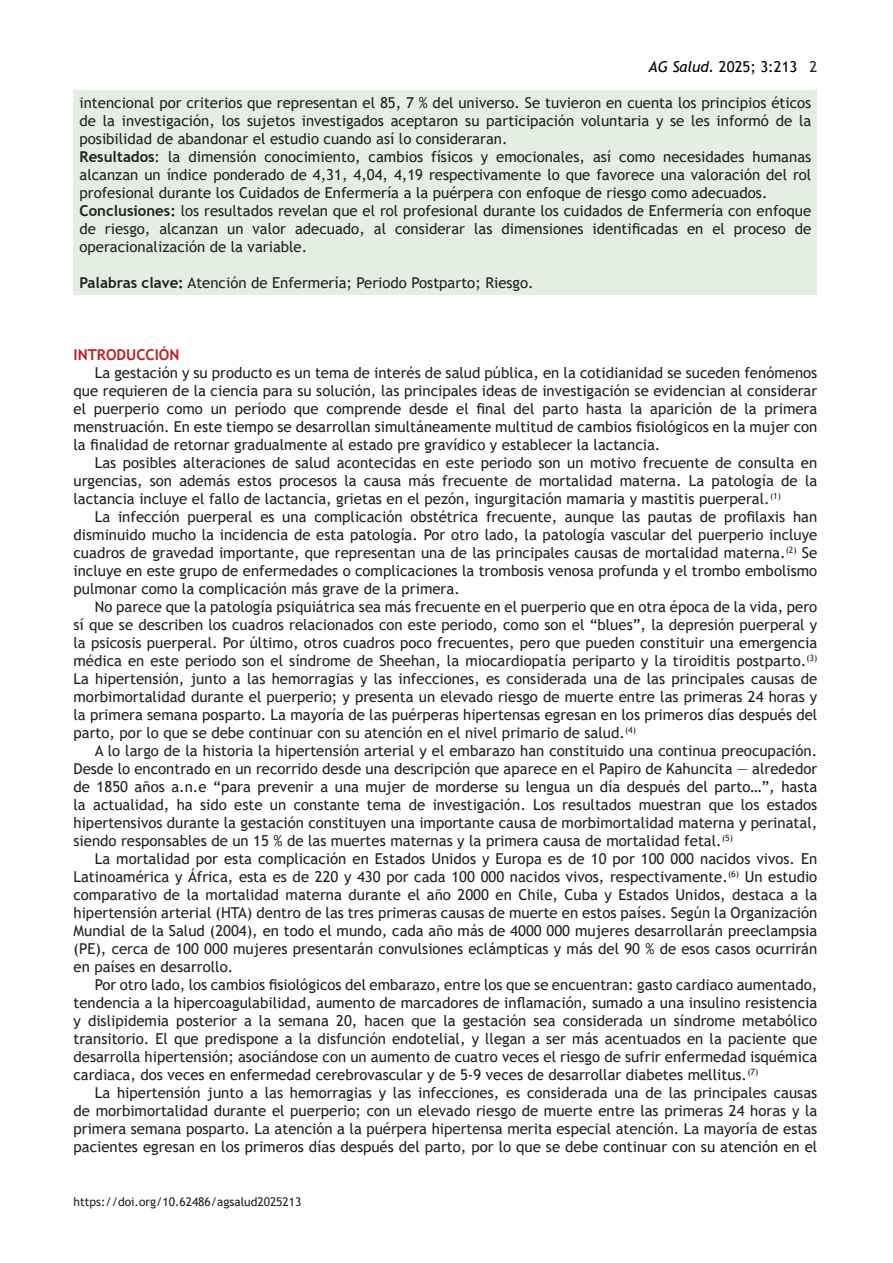
<style>
.page{position:relative;width:893px;height:1263px;background:#fff}
.page>*{position:absolute;margin:0;border:0;box-sizing:border-box;transform-origin:0 0}
.t1{font:15px/18px "Trebuchet MS";color:#231f20;text-align:justify}
.t2{font:15px "Trebuchet MS";color:#000}
.t3{font:700 15px "Trebuchet MS";color:#c02025}
.t4{font:12px "Trebuchet MS";color:#231f20}
.s1{font-style:italic}
.s2{color:#231f20}
.s3{font-weight:700}
</style>
<div class="page">
<div style="left:74px;top:90px;width:743px;height:204px;background:#e4eee3"></div>
<p class="t2" style="left:648px;top:57px;width:170px"><span class="s1">AG Salud.</span> 2025; 3:213 <span class="s2">2</span></p>
<p class="t1" style="left:80px;top:94px;width:733px">intencional por criterios que representan el 85, 7 % del universo. Se tuvieron en cuenta los principios éticos de la investigación, los sujetos investigados aceptaron su participación voluntaria y se les informó de la posibilidad de abandonar el estudio cuando así lo consideraran.</p>
<p class="t1" style="left:80px;top:148px;width:733px"><span class="s3">Resultados</span>: la dimensión conocimiento, cambios físicos y emocionales, así como necesidades humanas alcanzan un índice ponderado de 4,31, 4,04, 4,19 respectivamente lo que favorece una valoración del rol profesional durante los Cuidados de Enfermería a la puérpera con enfoque de riesgo como adecuados.</p>
<p class="t1" style="left:80px;top:202px;width:733px"><span class="s3">Conclusiones:</span> los resultados revelan que el rol profesional durante los cuidados de Enfermería con enfoque de riesgo, alcanzan un valor adecuado, al considerar las dimensiones identificadas en el proceso de operacionalización de la variable.</p>
<p class="t1" style="left:80px;top:274px;width:456px"><span class="s3">Palabras clave:</span> Atención de Enfermería; Periodo Postparto; Riesgo.</p>
<p class="t3" style="left:74px;top:345px;width:107px">INTRODUCCIÓN</p>
<p class="t1" style="left:74px;top:364px;width:745px;text-indent:21px">La gestación y su producto es un tema de interés de salud pública, en la cotidianidad se suceden fenómenos que requieren de la ciencia para su solución, las principales ideas de investigación se evidencian al considerar el puerperio como un período que comprende desde el final del parto hasta la aparición de la primera menstruación. En este tiempo se desarrollan simultáneamente multitud de cambios fisiológicos en la mujer con la finalidad de retornar gradualmente al estado pre gravídico y establecer la lactancia.</p>
<p class="t1" style="left:74px;top:454px;width:745px;text-indent:21px">Las posibles alteraciones de salud acontecidas en este periodo son un motivo frecuente de consulta en urgencias, son además estos procesos la causa más frecuente de mortalidad materna. La patología de la lactancia incluye el fallo de lactancia, grietas en el pezón, ingurgitación mamaria y mastitis puerperal.<sup>(1)</sup></p>
<p class="t1" style="left:74px;top:508px;width:745px;text-indent:21px">La infección puerperal es una complicación obstétrica frecuente, aunque las pautas de profilaxis han disminuido mucho la incidencia de esta patología. Por otro lado, la patología vascular del puerperio incluye cuadros de gravedad importante, que representan una de las principales causas de mortalidad materna.<sup>(2)</sup> Se incluye en este grupo de enfermedades o complicaciones la trombosis venosa profunda y el trombo embolismo pulmonar como la complicación más grave de la primera.</p>
<p class="t1" style="left:74px;top:598px;width:745px;text-indent:21px">No parece que la patología psiquiátrica sea más frecuente en el puerperio que en otra época de la vida, pero sí que se describen los cuadros relacionados con este periodo, como son el “blues”, la depresión puerperal y la psicosis puerperal. Por último, otros cuadros poco frecuentes, pero que pueden constituir una emergencia médica en este periodo son el síndrome de Sheehan, la miocardiopatía periparto y la tiroiditis postparto.<sup>(3)<br></sup>La hipertensión, junto a las hemorragias y las infecciones, es considerada una de las principales causas de morbimortalidad durante el puerperio; y presenta un elevado riesgo de muerte entre las primeras 24 horas y la primera semana posparto. La mayoría de las puérperas hipertensas egresan en los primeros días después del parto, por lo que se debe continuar con su atención en el nivel primario de salud.<sup>(4)</sup></p>
<p class="t1" style="left:74px;top:742px;width:745px;text-indent:21px">A lo largo de la historia la hipertensión arterial y el embarazo han constituido una continua preocupación.<br>Desde lo encontrado en un recorrido desde una descripción que aparece en el Papiro de Kahuncita — alrededor de 1850 años a.n.e “para prevenir a una mujer de morderse su lengua un día después del parto…”, hasta la actualidad, ha sido este un constante tema de investigación. Los resultados muestran que los estados hipertensivos durante la gestación constituyen una importante causa de morbimortalidad materna y perinatal, siendo responsables de un 15 % de las muertes maternas y la primera causa de mortalidad fetal.<sup>(5)</sup></p>
<p class="t1" style="left:74px;top:850px;width:745px;text-indent:21px">La mortalidad por esta complicación en Estados Unidos y Europa es de 10 por 100 000 nacidos vivos. En Latinoamérica y África, esta es de 220 y 430 por cada 100 000 nacidos vivos, respectivamente.<sup>(6)</sup> Un estudio comparativo de la mortalidad materna durante el año 2000 en Chile, Cuba y Estados Unidos, destaca a la hipertensión arterial (HTA) dentro de las tres primeras causas de muerte en estos países. Según la Organización Mundial de la Salud (2004), en todo el mundo, cada año más de 4000 000 mujeres desarrollarán preeclampsia (PE), cerca de 100 000 mujeres presentarán convulsiones eclámpticas y más del 90 % de esos casos ocurrirán en países en desarrollo.</p>
<p class="t1" style="left:74px;top:976px;width:745px;text-indent:21px">Por otro lado, los cambios fisiológicos del embarazo, entre los que se encuentran: gasto cardiaco aumentado, tendencia a la hipercoagulabilidad, aumento de marcadores de inflamación, sumado a una insulino resistencia y dislipidemia posterior a la semana 20, hacen que la gestación sea considerada un síndrome metabólico transitorio. El que predispone a la disfunción endotelial, y llegan a ser más acentuados en la paciente que desarrolla hipertensión; asociándose con un aumento de cuatro veces el riesgo de sufrir enfermedad isquémica cardiaca, dos veces en enfermedad cerebrovascular y de 5-9 veces de desarrollar diabetes mellitus.<sup>(7)</sup></p>
<p class="t1" style="left:74px;top:1084px;width:745px;text-indent:21px">La hipertensión junto a las hemorragias y las infecciones, es considerada una de las principales causas de morbimortalidad durante el puerperio; con un elevado riesgo de muerte entre las primeras 24 horas y la primera semana posparto. La atención a la puérpera hipertensa merita especial atención. La mayoría de estas pacientes egresan en los primeros días después del parto, por lo que se debe continuar con su atención en el</p>
<p class="t4" style="left:74px;top:1194px;width:229px">https://doi.org/10.62486/agsalud2025213</p>
</div>
